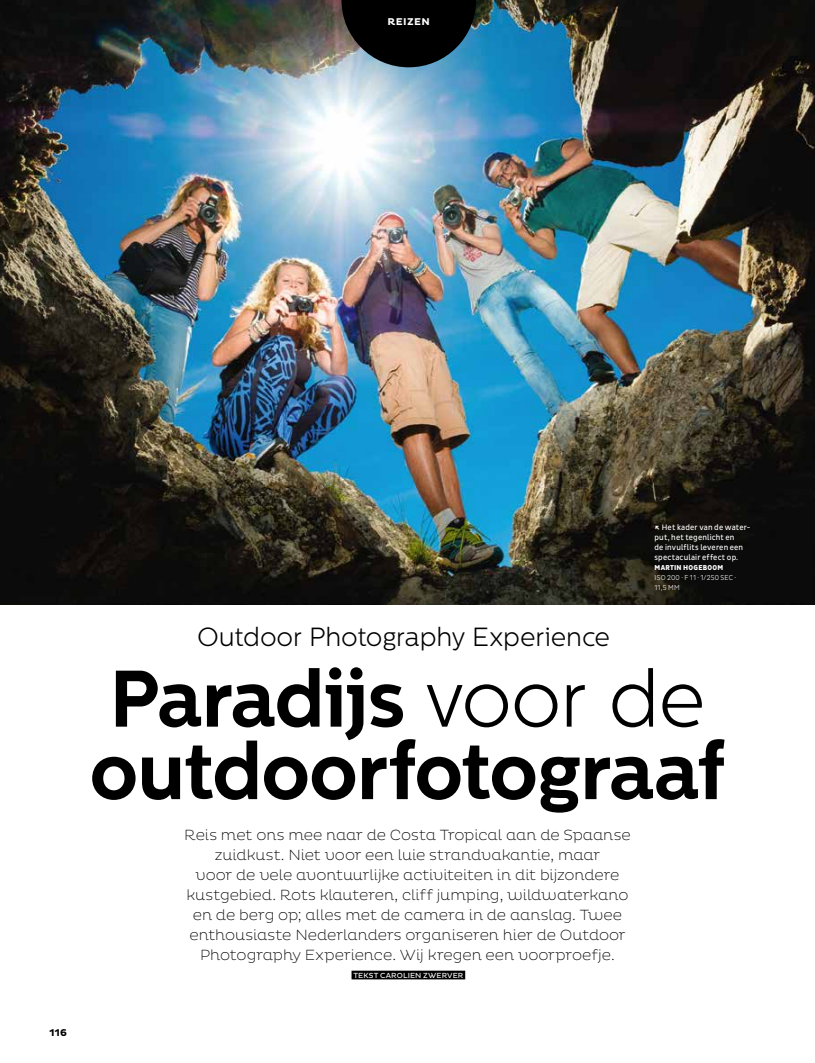
<style>
.page{position:relative;width:815px;height:1063px;background:#fff}
.page>*{position:absolute;margin:0;border:0;box-sizing:border-box;transform-origin:0 0}
.t1{font:700 80px/72.5px "Centrale Sans";letter-spacing:-.015em;color:#000}
.t2{font:300 26.25px "Centrale Sans";letter-spacing:-.005em;color:#000}
.t3{font:200 15px/20px "Pluto";letter-spacing:-.005em;color:#000;text-align:center}
.t4{font:700 10px "Pluto";letter-spacing:.035em;color:#fff}
.t5{font:700 10px "Pluto Sans";color:#000}
.t6{font:8.12px/10px "Pluto Sans Cond";letter-spacing:.02em;color:#fff}
.t7{font:7.5px "Pluto Sans";letter-spacing:.02em;color:#fff}
.t8{font:300 7.25px/10px "Pluto Sans Cond";letter-spacing:.03em;color:#fff}
.t9{font:800 7.25px "Pluto Sans Cond";letter-spacing:.04em;color:#fff}
.s1{font-weight:800}
.s2{font-weight:300}
</style>
<div class="page">
<img style="left:0;top:0;width:815px;height:605px">
<svg style="left:341px;top:0;width:135px;height:67px;background:#162025"></svg>
<div style="left:352px;top:971px;width:113px;height:8px;background:#000"></div>
<p class="t4" style="left:388px;top:16px;width:44px">REIZEN</p>
<p class="t5" style="left:50px;top:1027px;width:19px">116</p>
<p class="t6" style="left:655px;top:522px;width:97px"><span class="s1">↖</span> Het kader van de water&shy;put, het tegenlicht en<br>de invulflits leveren een spectaculair effect op.</p>
<p class="t9" style="left:655px;top:563px;width:70px">MARTIN HOGEBOOM</p>
<p class="t8" style="left:655px;top:572px;width:83px">ISO 200 · F 11 · 1/250 SEC ·<br>11,5 MM</p>
<h2 class="t2" style="left:197px;top:622px;width:414px">Outdoor Photography Experience</h2>
<h1 class="t1" style="left:89px;top:662px;width:638px">Paradijs <span class="s2">voor de </span>outdoorfotograaf</h1>
<p class="t3" style="left:184px;top:825px;width:448px">Reis met ons mee naar de Costa Tropical aan de Spaanse zuidkust. Niet voor een luie strandvakantie, maar<br>voor de vele avontuurlijke activiteiten in dit bijzondere kustgebied. Rots klauteren, cliff jumping, wildwaterkano en de berg op; alles met de camera in de aanslag. Twee enthousiaste Nederlanders organiseren hier de Outdoor Photography Experience. Wij kregen een voorproefje.</p>
<p class="t7" style="left:353px;top:971px;width:111px">TEKST CAROLIEN ZWERVER</p>
</div>
